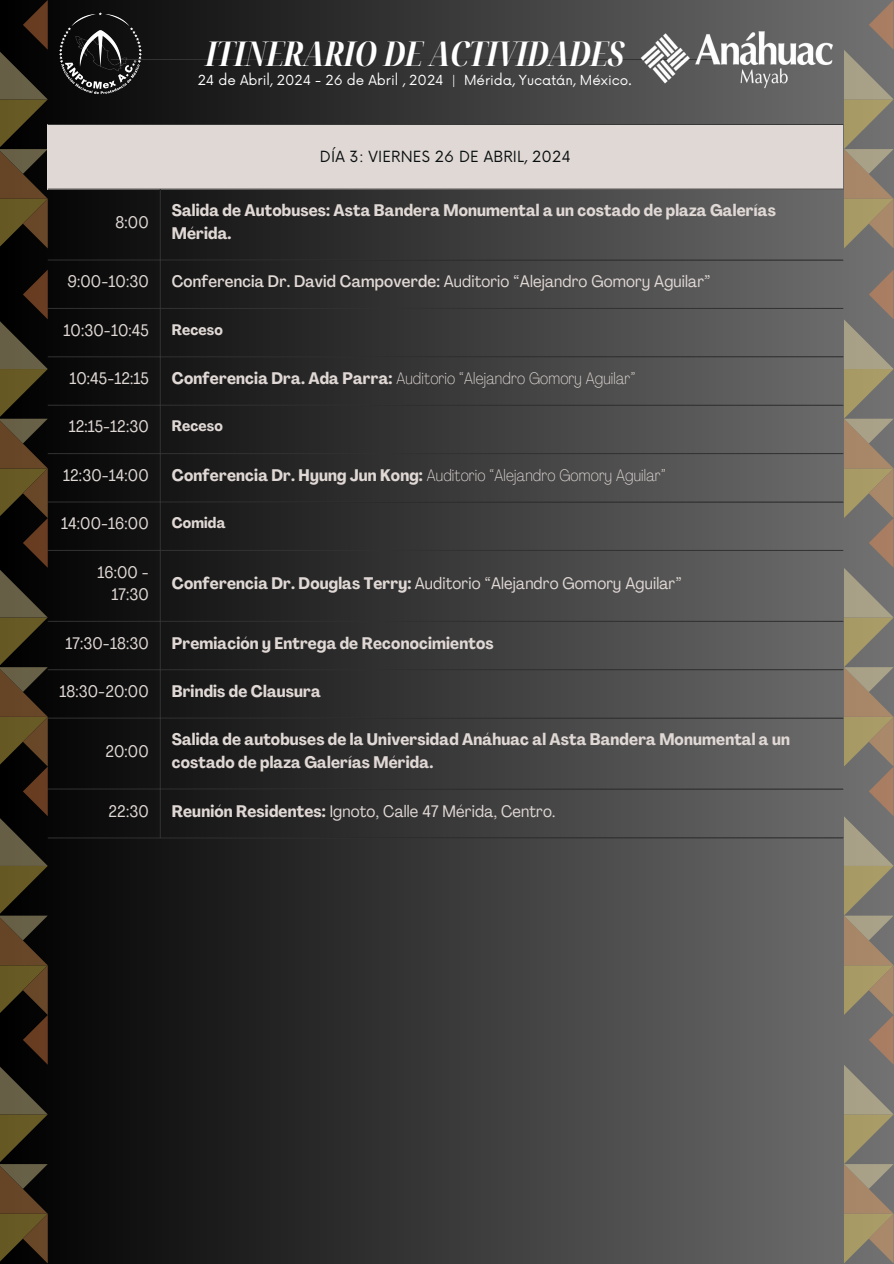
<style>
.page{position:relative;width:894px;height:1264px;background:#fff}
.page>*{position:absolute;margin:0;border:0;box-sizing:border-box;transform-origin:0 0}
.t1{font:italic 700 extra-condensed 34.2px "Noto Serif Display";letter-spacing:-.015em;color:#fff}
.t2{font:condensed 16.5px/22.5px "Agrandir";letter-spacing:.01em;color:#e0d8d5;text-align:right}
.t3{font:700 condensed 16.5px/22.5px "Agrandir";letter-spacing:.01em;color:#e0d8d5}
.t4{font:100 condensed 16.5px "Agrandir";letter-spacing:.01em;color:#e0d8d5}
.t5{font:15px "Now";letter-spacing:.01em;color:#090f10}
.t6{font:700 condensed 15px "Agrandir";letter-spacing:.01em;color:#e0d8d5}
.t7{font:13.5px "Now";color:#fff}
.s1{font-weight:500}
.s2{font-weight:700}
</style>
<div class="page">
<div style="left:0;top:0;width:893px;height:1263px;background:linear-gradient(to right,#000,#727272)"></div>
<div style="left:48px;top:124px;width:795px;height:65px;background:#e0d8d5"></div>
<hr style="left:160px;top:189px;width:1px;height:648px;background:#333">
<hr style="left:48px;top:124px;width:794px;height:1px;background:#333">
<hr style="left:48px;top:189px;width:794px;height:1px;background:#333">
<hr style="left:48px;top:260px;width:794px;height:1px;background:#333">
<hr style="left:48px;top:308px;width:794px;height:1px;background:#333">
<hr style="left:48px;top:356px;width:794px;height:1px;background:#333">
<hr style="left:48px;top:405px;width:794px;height:1px;background:#333">
<hr style="left:48px;top:453px;width:794px;height:1px;background:#333">
<hr style="left:48px;top:502px;width:794px;height:1px;background:#333">
<hr style="left:48px;top:550px;width:794px;height:1px;background:#333">
<hr style="left:48px;top:621px;width:794px;height:1px;background:#333">
<hr style="left:48px;top:669px;width:794px;height:1px;background:#333">
<hr style="left:48px;top:718px;width:794px;height:1px;background:#333">
<hr style="left:48px;top:788px;width:794px;height:1px;background:#333">
<hr style="left:48px;top:837px;width:794px;height:1px;background:#333">
<svg style="left:844px;top:270px;width:48px;height:993px;background:#8e846f"></svg>
<svg style="left:844px;top:0;width:48px;height:248px;background:#8e846f"></svg>
<svg style="left:0;top:270px;width:47px;height:993px;background:#392e1a"></svg>
<svg style="left:0;top:0;width:47px;height:248px;background:#392e1a"></svg>
<hr style="left:111px;top:59px;width:607px;height:1px;background:#333">
<img style="left:640px;top:23px;width:193px;height:72px">
<img style="left:59px;top:11px;width:84px;height:85px">
<p class="t1" style="left:205px;top:29px;width:420px">ITINERARIO DE ACTIVIDADES</p>
<p class="t7" style="left:198px;top:72px;width:435px">24 de Abril, 2024 - 26 de Abril , 2024 | Mérida, Yucatán, México.</p>
<p class="t5" style="left:320px;top:148px;width:252px">DÍA 3: VIERNES 26 DE ABRIL, 2024</p>
<p class="t2" style="left:115px;top:212px;width:35px">8:00</p>
<p class="t3" style="left:172px;top:201px;width:605px">Salida de Autobuses: Asta Bandera Monumental a un costado de plaza Galerías<br>Mérida.</p>
<p class="t2" style="left:67px;top:272px;width:83px">9:00-10:30</p>
<p class="t2" style="left:172px;top:272px;width:540px"><span class="s1">Conferencia Dr. David Campoverde:</span> Auditorio “Alejandro Gomory Aguilar”</p>
<p class="t2" style="left:63px;top:320px;width:87px">10:30-10:45</p>
<p class="t6" style="left:172px;top:323px;width:53px">Receso</p>
<h1 class="t2" style="left:69px;top:368px;width:81px">10:45-12:15</h1>
<p class="t4" style="left:172px;top:371px;width:465px"><span class="s2">Conferencia Dra. Ada Parra:</span> Auditorio “Alejandro Gomory Aguilar”</p>
<p class="t2" style="left:69px;top:417px;width:82px">12:15-12:30</p>
<p class="t6" style="left:172px;top:420px;width:53px">Receso</p>
<p class="t2" style="left:63px;top:465px;width:87px">12:30-14:00</p>
<p class="t4" style="left:172px;top:468px;width:495px"><span class="s2">Conferencia Dr. Hyung Jun Kong:</span> Auditorio “Alejandro Gomory Aguilar”</p>
<p class="t2" style="left:61px;top:514px;width:89px">14:00-16:00</p>
<p class="t6" style="left:172px;top:517px;width:55px">Comida</p>
<p class="t2" style="left:97px;top:562px;width:53px">16:00 -<br>17:30</p>
<p class="t2" style="left:172px;top:573px;width:511px"><span class="s2">Conferencia Dr. Douglas Terry:</span> Auditorio “Alejandro Gomory Aguilar”</p>
<p class="t2" style="left:65px;top:633px;width:85px">17:30-18:30</p>
<p class="t3" style="left:172px;top:633px;width:323px">Premiación y Entrega de Reconocimientos</p>
<p class="t2" style="left:59px;top:681px;width:91px">18:30-20:00</p>
<p class="t3" style="left:172px;top:681px;width:150px">Brindis de Clausura</p>
<p class="t2" style="left:105px;top:741px;width:45px">20:00</p>
<p class="t3" style="left:172px;top:730px;width:619px">Salida de autobuses de la Universidad Anáhuac al Asta Bandera Monumental a un costado de plaza Galerías Mérida.</p>
<p class="t2" style="left:108px;top:802px;width:42px">22:30</p>
<p class="t2" style="left:172px;top:802px;width:385px"><span class="s2">Reunión Residentes:</span> Ignoto, Calle 47 Mérida, Centro.</p>
</div>
